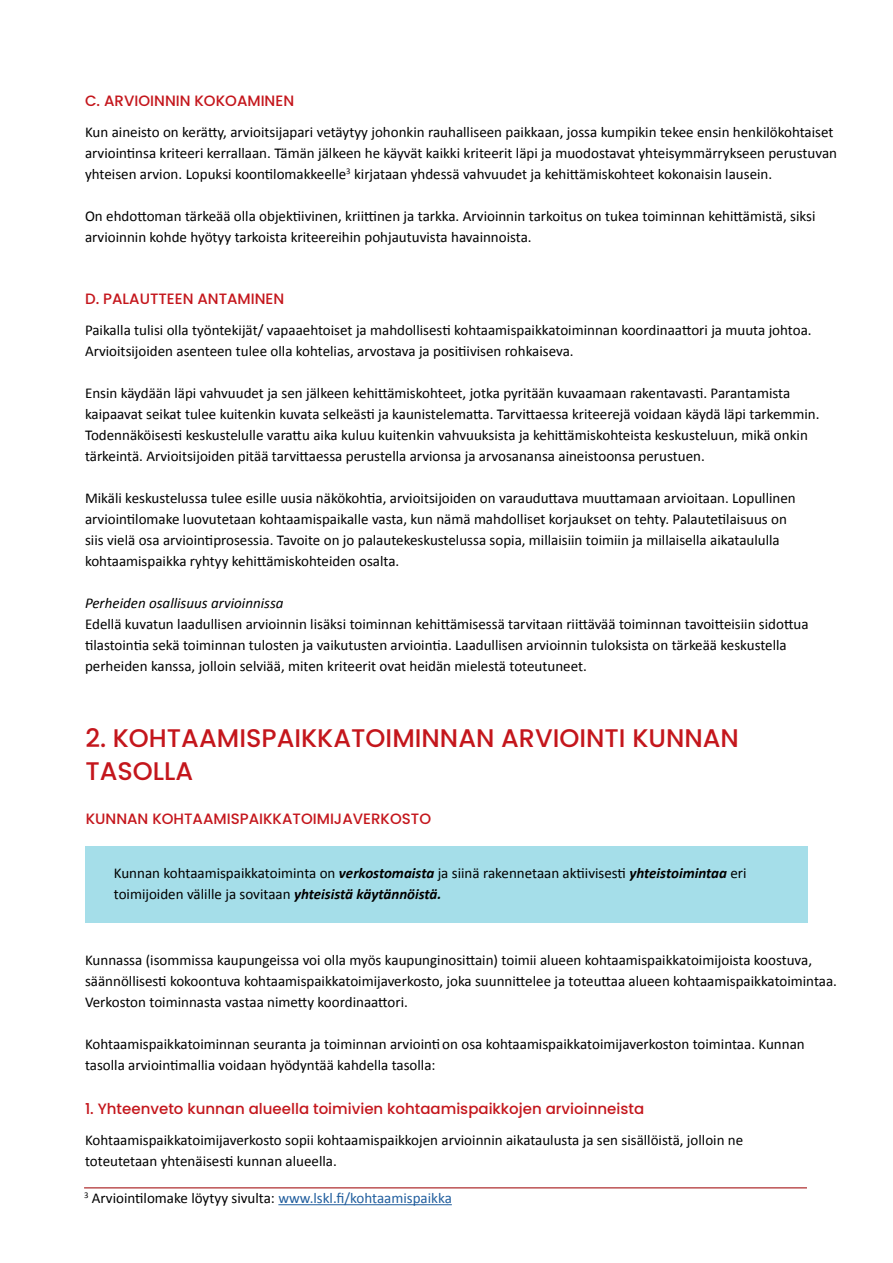
<style>
.page{position:relative;width:893px;height:1263px;background:#fff}
.page>*{position:absolute;margin:0;border:0;box-sizing:border-box;transform-origin:0 0}
.t1{font:500 25.5px/33px "Poppins";color:#c4161c}
.t2{font:15px/21px "Calibri";color:#000}
.t3{font:500 15px "Poppins";color:#c4161c}
.t4{font:italic 15px "Calibri";color:#000}
.s1{font-weight:700;font-style:italic}
.s2{color:#215e9e}
</style>
<div class="page">
<hr style="left:84px;top:1187px;width:723px;height:1px;background:#a20b0d">
<hr style="left:278px;top:1204px;width:174px;height:1px;background:#215e9e">
<div style="left:85px;top:846px;width:723px;height:77px;background:#a5dee9"></div>
<p class="t3" style="left:85px;top:92px;width:211px">C. ARVIOINNIN KOKOAMINEN</p>
<p class="t2" style="left:85px;top:121px;width:753px">Kun aineisto on kerätty, arvioitsijapari vetäytyy johonkin rauhalliseen paikkaan, jossa kumpikin tekee ensin henkilökohtaiset arviointinsa kriteeri kerrallaan. Tämän jälkeen he käyvät kaikki kriteerit läpi ja muodostavat yhteisymmärrykseen perustuvan yhteisen arvion. Lopuksi koontilomakkeelle<sup>3</sup> kirjataan yhdessä vahvuudet ja kehittämiskohteet kokonaisin lausein.</p>
<p class="t2" style="left:85px;top:205px;width:732px">On ehdottoman tärkeää olla objektiivinen, kriittinen ja tarkka. Arvioinnin tarkoitus on tukea toiminnan kehittämistä, siksi arvioinnin kohde hyötyy tarkoista kriteereihin pohjautuvista havainnoista.</p>
<p class="t3" style="left:85px;top:290px;width:201px">D. PALAUTTEEN ANTAMINEN</p>
<p class="t2" style="left:85px;top:319px;width:728px">Paikalla tulisi olla työntekijät/ vapaaehtoiset ja mahdollisesti kohtaamispaikkatoiminnan koordinaattori ja muuta johtoa.<br>Arvioitsijoiden asenteen tulee olla kohtelias, arvostava ja positiivisen rohkaiseva.</p>
<p class="t2" style="left:85px;top:382px;width:736px">Ensin käydään läpi vahvuudet ja sen jälkeen kehittämiskohteet, jotka pyritään kuvaamaan rakentavasti. Parantamista kaipaavat seikat tulee kuitenkin kuvata selkeästi ja kaunistelematta. Tarvittaessa kriteerejä voidaan käydä läpi tarkemmin.<br>Todennäköisesti keskustelulle varattu aika kuluu kuitenkin vahvuuksista ja kehittämiskohteista keskusteluun, mikä onkin tärkeintä. Arvioitsijoiden pitää tarvittaessa perustella arvionsa ja arvosanansa aineistoonsa perustuen.</p>
<p class="t2" style="left:85px;top:487px;width:712px">Mikäli keskustelussa tulee esille uusia näkökohtia, arvioitsijoiden on varauduttava muuttamaan arvioitaan. Lopullinen arviointilomake luovutetaan kohtaamispaikalle vasta, kun nämä mahdolliset korjaukset on tehty. Palautetilaisuus on siis vielä osa arviointiprosessia. Tavoite on jo palautekeskustelussa sopia, millaisiin toimiin ja millaisella aikataululla kohtaamispaikka ryhtyy kehittämiskohteiden osalta.</p>
<p class="t4" style="left:85px;top:593px;width:200px">Perheiden osallisuus arvioinnissa</p>
<p class="t2" style="left:85px;top:613px;width:725px">Edellä kuvatun laadullisen arvioinnin lisäksi toiminnan kehittämisessä tarvitaan riittävää toiminnan tavoitteisiin sidottua tilastointia sekä toiminnan tulosten ja vaikutusten arviointia. Laadullisen arvioinnin tuloksista on tärkeää keskustella perheiden kanssa, jolloin selviää, miten kriteerit ovat heidän mielestä toteutuneet.</p>
<h1 class="t1" style="left:85px;top:721px;width:655px">2. KOHTAAMISPAIKKATOIMINNAN ARVIOINTI KUNNAN<br>TASOLLA</h1>
<p class="t3" style="left:86px;top:810px;width:347px">KUNNAN KOHTAAMISPAIKKATOIMIJAVERKOSTO</p>
<p class="t2" style="left:114px;top:862px;width:634px">Kunnan kohtaamispaikkatoiminta on <span class="s1">verkostomaista</span> ja siinä rakennetaan aktiivisesti <span class="s1">yhteistoimintaa</span> eri toimijoiden välille ja sovitaan <span class="s1">yhteisistä käytännöistä.</span></p>
<p class="t2" style="left:85px;top:949px;width:753px">Kunnassa (isommissa kaupungeissa voi olla myös kaupunginosittain) toimii alueen kohtaamispaikkatoimijoista koostuva, säännöllisesti kokoontuva kohtaamispaikkatoimijaverkosto, joka suunnittelee ja toteuttaa alueen kohtaamispaikkatoimintaa.<br>Verkoston toiminnasta vastaa nimetty koordinaattori.</p>
<p class="t2" style="left:85px;top:1033px;width:721px">Kohtaamispaikkatoiminnan seuranta ja toiminnan arviointion osa kohtaamispaikkatoimijaverkoston toimintaa. Kunnan tasolla arviointimallia voidaan hyödyntää kahdella tasolla:</p>
<p class="t3" style="left:85px;top:1100px;width:561px">1. Yhteenveto kunnan alueella toimivien kohtaamispaikkojen arvioinneista</p>
<p class="t2" style="left:85px;top:1129px;width:660px">Kohtaamispaikkatoimijaverkosto sopii kohtaamispaikkojen arvioinnin aikataulusta ja sen sisällöistä, jolloin ne toteutetaan yhtenäisesti kunnan alueella.</p>
<p class="t2" style="left:84px;top:1187px;width:369px"><sup>3</sup> Arviointilomake löytyy sivulta: <span class="s2">www.lskl.fi/kohtaamispaikka</span></p>
</div>
